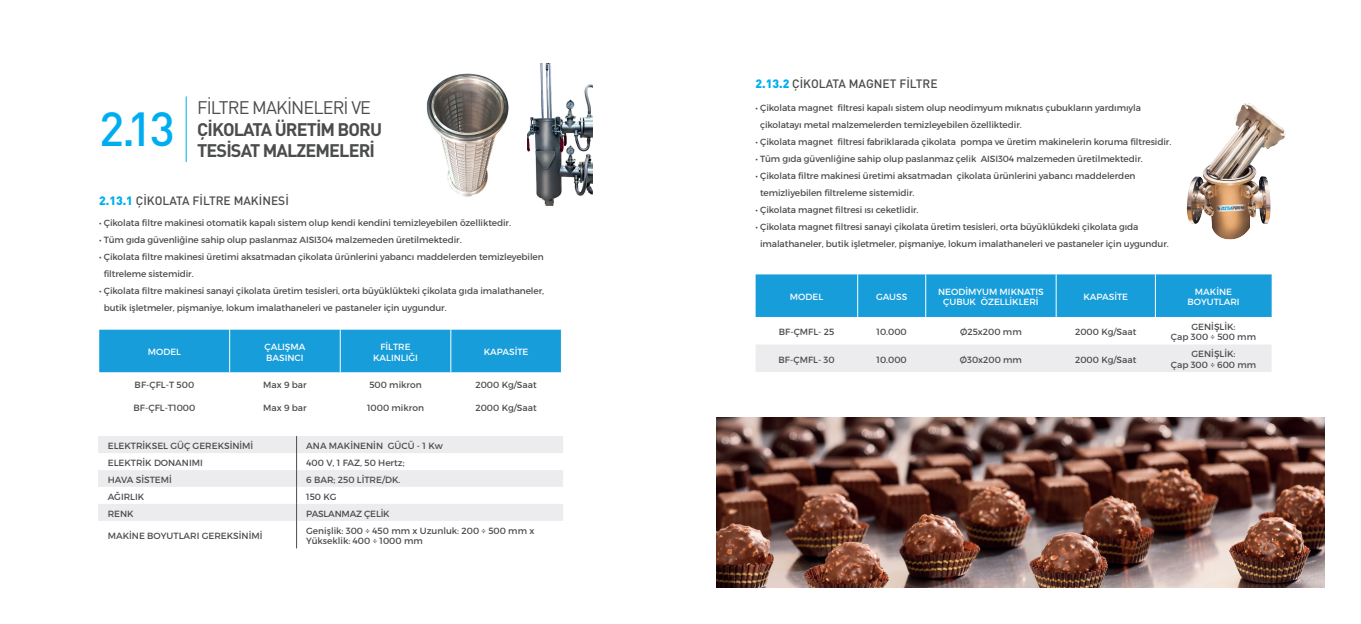
<style>
.page{position:relative;width:1361px;height:624px;background:#fff}
.page>*{position:absolute;margin:0;border:0;box-sizing:border-box;transform-origin:0 0}
.t1{font:47.2px "DIM Med";color:#00aeef}
.t2{font:18px "DIM Bol";letter-spacing:-.05em;color:#4b4c4d}
.t3{font:18px "DIM Reg";letter-spacing:-.05em;color:#4b4c4d}
.t4{font:12px "DIM Med";color:#4b4c4d}
.t5{font:9px "Montserrat";letter-spacing:-.01em;color:#4b4c4d}
.t6{font:9px/10.8px "Montserrat";color:#fff;text-align:center}
.s1{font-family:"DIM Bla";color:#00aeef}
</style>
<div class="page">
<hr style="left:186px;top:96px;width:1px;height:66px;background:#00aeef">
<svg style="left:98px;top:436px;width:465px;height:85px;fill:#ececee"></svg>
<svg style="left:296px;top:436px;width:1px;height:112px"></svg>
<div style="left:99px;top:330px;width:462px;height:42px;background:#179dd9"></div>
<hr style="left:229px;top:330px;width:1px;height:42px;background:#fff">
<hr style="left:340px;top:330px;width:1px;height:42px;background:#fff">
<hr style="left:450px;top:330px;width:1px;height:42px;background:#fff">
<img style="left:1186px;top:103px;width:100px;height:137px">
<div style="left:755px;top:274px;width:516px;height:43px;background:#179dd9"></div>
<div style="left:756px;top:345px;width:515px;height:27px;background:#ececee"></div>
<hr style="left:857px;top:274px;width:1px;height:43px;background:#fff">
<hr style="left:925px;top:274px;width:1px;height:43px;background:#fff">
<hr style="left:1056px;top:274px;width:1px;height:43px;background:#fff">
<hr style="left:1155px;top:274px;width:1px;height:43px;background:#fff">
<img style="left:716px;top:417px;width:609px;height:171px">
<img style="left:426px;top:73px;width:83px;height:124px">
<img style="left:527px;top:63px;width:66px;height:142px">
<p class="t1" style="left:99px;top:99px;width:77px">2.13</p>
<p class="t3" style="left:197px;top:96px;width:175px">FİLTRE MAKİNELERİ VE</p>
<p class="t2" style="left:197px;top:117px;width:186px">ÇİKOLATA ÜRETİM BORU</p>
<p class="t2" style="left:197px;top:139px;width:179px">TESİSAT MALZEMELERİ</p>
<p class="t4" style="left:99px;top:193px;width:191px"><span class="s1">2.13.1</span> ÇİKOLATA FİLTRE MAKİNESİ</p>
<p class="t5" style="left:99px;top:217px;width:413px">• Çikolata filtre makinesi otomatik kapalı sistem olup kendi kendini temizleyebilen özelliktedir.</p>
<p class="t5" style="left:99px;top:234px;width:364px">• Tüm gıda güvenliğine sahip olup paslanmaz AISI304 malzemeden üretilmektedir.</p>
<p class="t5" style="left:99px;top:251px;width:446px">• Çikolata filtre makinesi üretimi aksatmadan çikolata ürünlerini yabancı maddelerden temizleyebilen</p>
<p class="t5" style="left:104px;top:268px;width:92px">filtreleme sistemidir.</p>
<p class="t5" style="left:99px;top:285px;width:446px">• Çikolata filtre makinesi sanayi çikolata üretim tesisleri, orta büyüklükteki çikolata gıda imalathaneler,</p>
<p class="t5" style="left:104px;top:302px;width:344px">butik işletmeler, pişmaniye, lokum imalathaneleri ve pastaneler için uygundur.</p>
<p class="t6" style="left:148px;top:346px;width:35px">MODEL</p>
<p class="t6" style="left:264px;top:341px;width:42px">ÇALIŞMA</p>
<p class="t6" style="left:266px;top:352px;width:39px">BASINCI</p>
<p class="t6" style="left:380px;top:341px;width:32px">FİLTRE</p>
<p class="t6" style="left:373px;top:352px;width:46px">KALINLIĞI</p>
<p class="t6" style="left:484px;top:346px;width:46px">KAPASİTE</p>
<p class="t5" style="left:135px;top:379px;width:61px">BF-ÇFL-T 500</p>
<p class="t5" style="left:263px;top:379px;width:45px">Max 9 bar</p>
<p class="t5" style="left:369px;top:379px;width:54px">500 mikron</p>
<p class="t5" style="left:475px;top:379px;width:63px">2000 Kg/Saat</p>
<p class="t5" style="left:134px;top:402px;width:63px">BF-ÇFL-T1000</p>
<p class="t5" style="left:263px;top:402px;width:45px">Max 9 bar</p>
<p class="t5" style="left:367px;top:402px;width:58px">1000 mikron</p>
<p class="t5" style="left:475px;top:402px;width:63px">2000 Kg/Saat</p>
<p class="t5" style="left:108px;top:440px;width:147px">ELEKTRİKSEL GÜÇ GEREKSİNİMİ</p>
<p class="t5" style="left:306px;top:440px;width:138px">ANA MAKİNENİN GÜCÜ - 1 Kw</p>
<p class="t5" style="left:108px;top:457px;width:96px">ELEKTRİK DONANIMI</p>
<p class="t5" style="left:306px;top:457px;width:100px">400 V, 1 FAZ, 50 Hertz;</p>
<p class="t5" style="left:108px;top:474px;width:66px">HAVA SİSTEMİ</p>
<p class="t5" style="left:306px;top:474px;width:96px">6 BAR; 250 LİTRE/DK.</p>
<p class="t5" style="left:108px;top:491px;width:38px">AĞIRLIK</p>
<p class="t5" style="left:306px;top:491px;width:32px">150 KG</p>
<p class="t5" style="left:108px;top:508px;width:28px">RENK</p>
<p class="t5" style="left:306px;top:508px;width:85px">PASLANMAZ ÇELİK</p>
<p class="t5" style="left:108px;top:530px;width:156px">MAKİNE BOYUTLARI GEREKSİNİMİ</p>
<p class="t5" style="left:306px;top:525px;width:230px">Genişlik: 300 ÷ 450 mm x Uzunluk: 200 ÷ 500 mm x</p>
<p class="t5" style="left:306px;top:535px;width:118px">Yükseklik: 400 ÷ 1000 mm</p>
<p class="t4" style="left:755px;top:76px;width:183px"><span class="s1">2.13.2</span> ÇİKOLATA MAGNET FİLTRE</p>
<p class="t5" style="left:755px;top:102px;width:387px">• Çikolata magnet filtresi kapalı sistem olup neodimyum mıknatıs çubukların yardımıyla</p>
<p class="t5" style="left:760px;top:119px;width:263px">çikolatayı metal malzemelerden temizleyebilen özelliktedir.</p>
<p class="t5" style="left:755px;top:136px;width:417px">• Çikolata magnet filtresi fabriklarada çikolata pompa ve üretim makinelerin koruma filtresidir.</p>
<p class="t5" style="left:755px;top:153px;width:389px">• Tüm gıda güvenliğine sahip olup paslanmaz çelik AISI304 malzemeden üretilmektedir.</p>
<p class="t5" style="left:755px;top:170px;width:381px">• Çikolata filtre makinesi üretimi aksatmadan çikolata ürünlerini yabancı maddelerden</p>
<p class="t5" style="left:760px;top:187px;width:156px">temizliyebilen filtreleme sistemidir.</p>
<p class="t5" style="left:755px;top:204px;width:164px">• Çikolata magnet filtresi ısı ceketlidir.</p>
<p class="t5" style="left:755px;top:221px;width:384px">• Çikolata magnet filtresi sanayi çikolata üretim tesisleri, orta büyüklükdeki çikolata gıda</p>
<p class="t5" style="left:760px;top:238px;width:410px">imalathaneler, butik işletmeler, pişmaniye, lokum imalathaneleri ve pastaneler için uygundur.</p>
<p class="t6" style="left:790px;top:291px;width:35px">MODEL</p>
<p class="t6" style="left:876px;top:291px;width:33px">GAUSS</p>
<p class="t6" style="left:938px;top:286px;width:107px">NEODİMYUM MIKNATIS<br>ÇUBUK ÖZELLİKLERİ</p>
<p class="t6" style="left:1083px;top:291px;width:46px">KAPASİTE</p>
<p class="t6" style="left:1195px;top:286px;width:39px">MAKİNE</p>
<p class="t6" style="left:1187px;top:297px;width:54px">BOYUTLARI</p>
<p class="t5" style="left:779px;top:326px;width:57px">BF-ÇMFL- 25</p>
<p class="t5" style="left:876px;top:326px;width:32px">10.000</p>
<p class="t5" style="left:960px;top:326px;width:63px">Ø25x200 mm</p>
<p class="t5" style="left:1075px;top:326px;width:63px">2000 Kg/Saat</p>
<p class="t5" style="left:778px;top:354px;width:58px">BF-ÇMFL- 30</p>
<p class="t5" style="left:876px;top:354px;width:32px">10.000</p>
<p class="t5" style="left:960px;top:354px;width:64px">Ø30x200 mm</p>
<p class="t5" style="left:1075px;top:354px;width:63px">2000 Kg/Saat</p>
<p class="t5" style="left:1191px;top:321px;width:45px">GENİŞLİK:</p>
<p class="t5" style="left:1171px;top:332px;width:87px">Çap 300 ÷ 500 mm</p>
<p class="t5" style="left:1191px;top:348px;width:45px">GENİŞLİK:</p>
<p class="t5" style="left:1170px;top:359px;width:87px">Çap 300 ÷ 600 mm</p>
</div>
